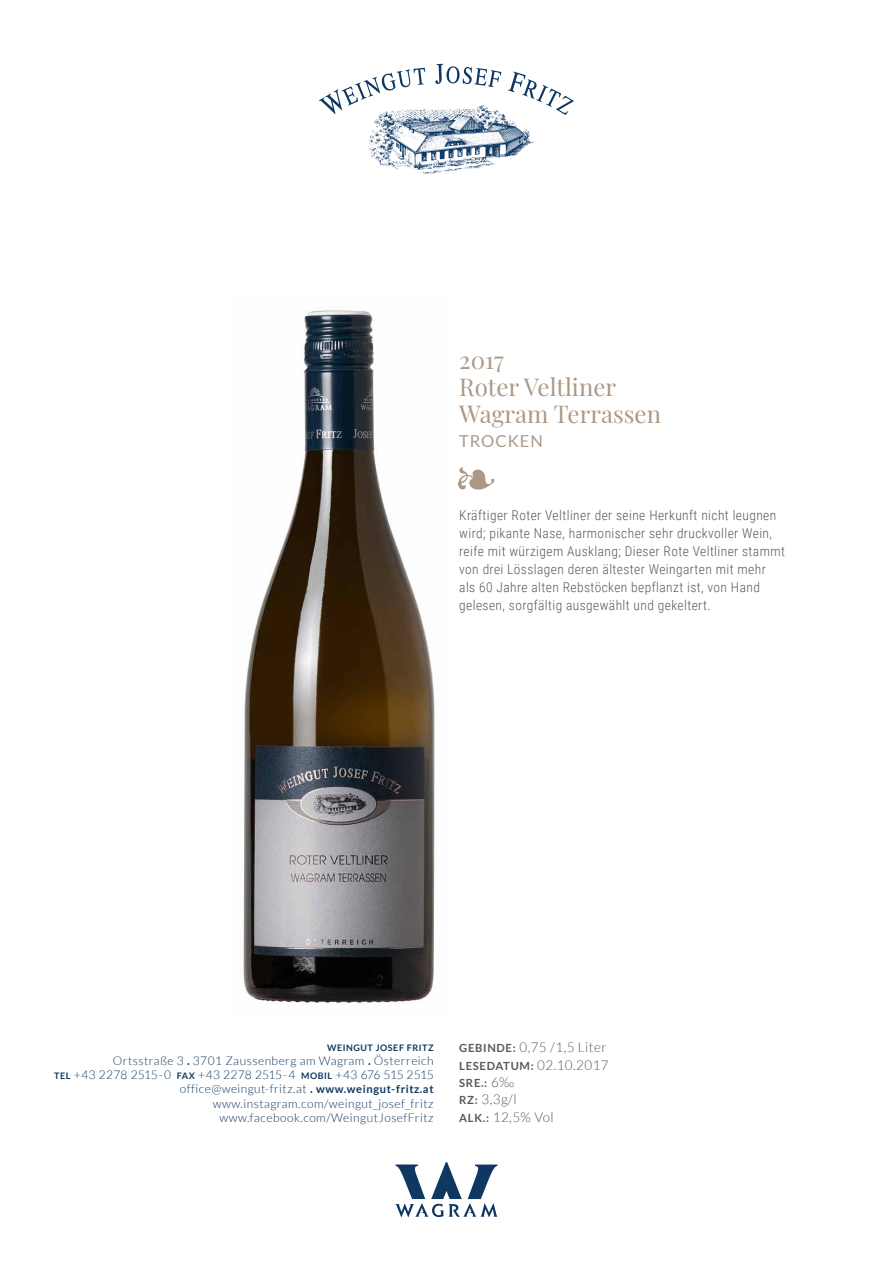
<style>
.page{position:relative;width:893px;height:1263px;background:#fff}
.page>*{position:absolute;margin:0;border:0;box-sizing:border-box;transform-origin:0 0}
.t1{font:24px/27px "Playfair Display";color:#ad9886}
.t2{font:16.5px "Lato";letter-spacing:.06em;color:#ad9886}
.t3{font:300 13.5px/18px "Roboto Condensed";letter-spacing:.03em;color:#58595b}
.t4{font:300 13.5px/17.4px "Lato";letter-spacing:.03em;color:#58595b}
.t5{font:300 12px/14.2px "Lato";letter-spacing:.04em;color:#0e3862;text-align:right}
.t6{font:700 11.25px/17.4px "Lato";letter-spacing:.06em;color:#58595b}
.t7{font:700 9px "Lato";letter-spacing:.06em;color:#0e3862}
.s1{font-weight:700}
.s2{font-weight:700;font-size:9px}
.s3{font-weight:700;font-size:11.1px}
.s4{font-weight:700;font-size:11.25px}
.s5{font-weight:300;font-size:13.5px}
</style>
<div class="page">
<img style="left:243px;top:309px;width:192px;height:694px">
<svg style="left:395px;top:1162px;width:102px;height:55px"></svg>
<svg style="left:319px;top:64px;width:255px;height:51px"></svg>
<img style="left:365px;top:101px;width:173px;height:73px">
<img style="left:458px;top:467px;width:37px;height:22px">
<h1 class="t1" style="left:459px;top:344px;width:203px">2017<br>Roter Veltliner<br>Wagram Terrassen</h1>
<p class="t2" style="left:459px;top:431px;width:85px">TROCKEN</p>
<p class="t3" style="left:459px;top:506px;width:327px">Kräftiger Roter Veltliner der seine Herkunft nicht leugnen wird; pikante Nase, harmonischer sehr druckvoller Wein, reife mit würzigem Ausklang; Dieser Rote Veltliner stammt von drei Lösslagen deren ältester Weingarten mit mehr als 60 Jahre alten Rebstöcken bepflanzt ist, von Hand gelesen, sorgfältig ausgewählt und gekeltert.</p>
<p class="t7" style="left:327px;top:1042px;width:108px">WEINGUT JOSEF FRITZ</p>
<p class="t5" style="left:54px;top:1053px;width:381px">Ortsstraße 3 <span class="s1">.</span> 3701 Zaussenberg am Wagram <span class="s1">.</span> Österreich<br><span class="s2">TE L</span> +43 2278 2515-0 <span class="s2">FAX</span> +43 2278 2515-4 <span class="s2">MOBIL</span> +43 676 515 2515 office@weingut-fritz.at <span class="s1">.</span> <span class="s3">WWW.WEINGUT-FRITZ.AT </span>www.instagram.com/weingut_josef_fritz www.facebook.com/WeingutJosefFritz</p>
<p class="t4" style="left:459px;top:1039px;width:149px"><span class="s4">GEBINDE:</span> 0,75 /1,5 Liter</p>
<p class="t6" style="left:459px;top:1057px;width:151px">LESEDATUM : <span class="s5">02.10.2017<br></span>SRE.: <span class="s5">6‰</span></p>
<p class="t4" style="left:459px;top:1091px;width:96px"><span class="s4">RZ:</span> 3,3g/l<br><span class="s4">ALK.:</span> 12,5% Vol</p>
</div>
